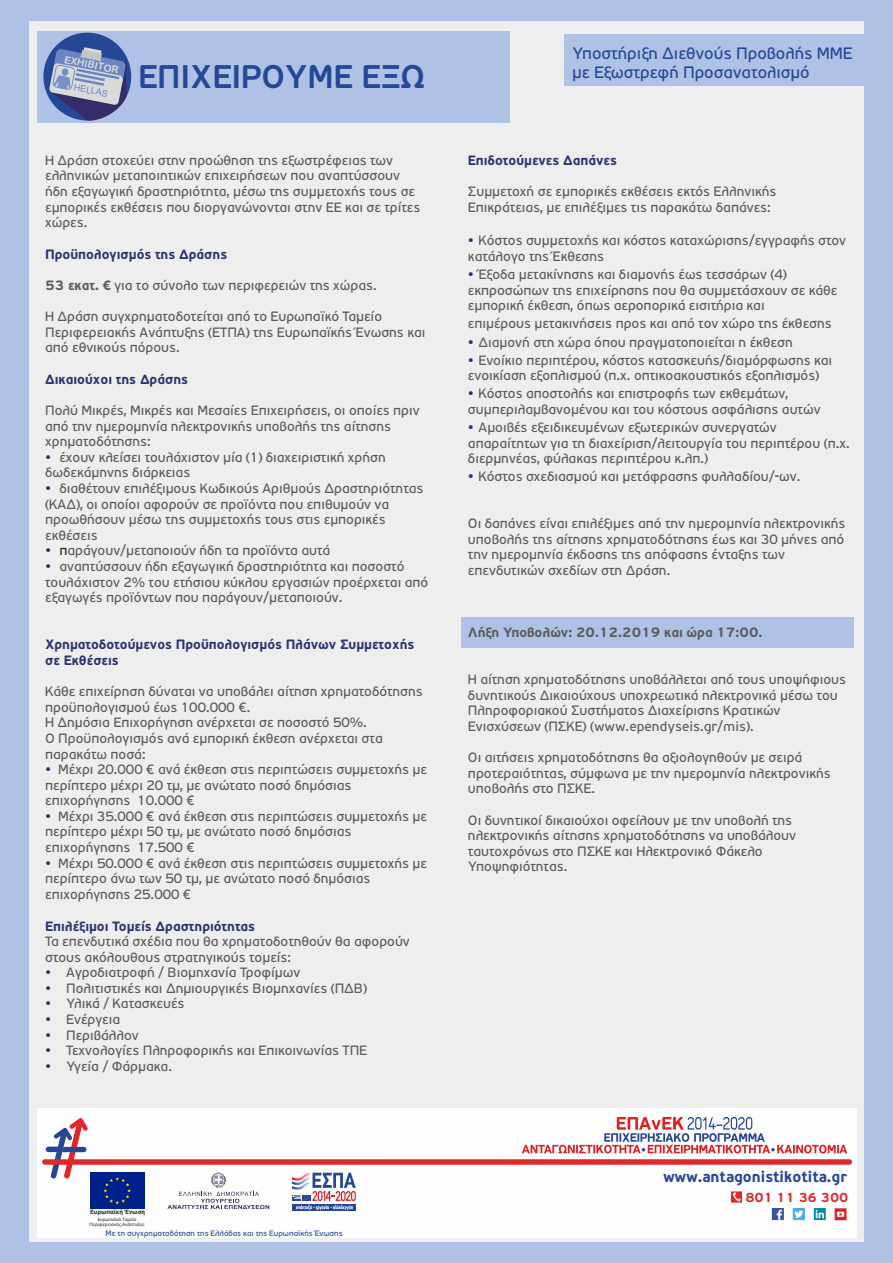
<style>
.page{position:relative;width:893px;height:1263px;background:#fff}
.page>*{position:absolute;margin:0;border:0;box-sizing:border-box;transform-origin:0 0}
.t1{font:500 32.7px "PF Traffic";color:#254896}
.t2{font:16.5px/19px "PF Traffic";color:#254896}
.t3{font:700 15.45px "PF Traffic";color:#254896}
.t4{font:13.5px/15.6px "PF Traffic";color:#5b5b5b}
.t5{font:700 13.5px/15.8px "PF Traffic";color:#2c346f}
.t6{font:700 13.5px "PF Traffic";color:#5b5b5b}
.t7{font:700 13.05px "PF Traffic";color:#e0272a}
.t8{font:10.05px "Arial Rounded MT Bold";color:#d9dada}
.t9{font:8.85px "Arial";color:#6a85c2}
.t10{font:7.8px "PF Traffic";color:#254896}
.t11{font:700 6.15px "Ubuntu";color:#2b2a29}
.t12{font:4.65px/5.1px "Ubuntu";color:#2b2a29;text-align:center}
.s1{font-weight:700}
.s2{color:#2c346f}
.s3{color:#2b2a29}
</style>
<div class="page">
<div style="left:0;top:0;width:892px;height:1263px;background:#afc1e4"></div>
<div style="left:29px;top:21px;width:835px;height:1221px;background:#eee"></div>
<div style="left:462px;top:617px;width:392px;height:31px;background:#afc1e4"></div>
<div style="left:564px;top:34px;width:318px;height:52px;background:#afc1e4"></div>
<div style="left:37px;top:31px;width:473px;height:92px;background:#afc1e4"></div>
<div style="left:43px;top:33px;width:88px;height:87px;background:#254896;border-radius:50%"></div>
<svg style="left:49px;top:47px;width:78px;height:74px"></svg>
<div style="left:37px;top:1108px;width:819px;height:130px;background:#fefefe"></div>
<svg style="left:617px;top:1117px;width:135px;height:1px"></svg>
<div style="left:292px;top:1204px;width:64px;height:7px;background:#264796"></div>
<svg style="left:292px;top:1178px;width:64px;height:32px"></svg>
<div style="left:90px;top:1172px;width:54px;height:37px;background:#00208c"></div>
<svg style="left:103px;top:1178px;width:28px;height:26px"></svg>
<svg style="left:772px;top:1208px;width:12px;height:12px"></svg>
<svg style="left:793px;top:1208px;width:12px;height:12px"></svg>
<svg style="left:814px;top:1208px;width:12px;height:12px"></svg>
<svg style="left:731px;top:1191px;width:11px;height:11px"></svg>
<svg style="left:42px;top:1118px;width:810px;height:60px"></svg>
<svg style="left:46px;top:1128px;width:40px;height:50px"></svg>
<svg style="left:835px;top:1208px;width:11px;height:12px"></svg>
<svg style="left:167px;top:1172px;width:102px;height:37px"></svg>
<p class="t8" style="left:65px;top:56px;width:57px;rotate:11deg">EXHIBITOR</p>
<p class="t9" style="left:75px;top:84px;width:36px;rotate:11deg">HELLAS</p>
<h1 class="t1" style="left:138px;top:64px;width:289px">ΕΠΙΧΕΙΡΟΥΜΕ ΕΞΩ</h1>
<p class="t4" style="left:45px;top:154px;width:377px">Η Δράση στοχεύει στην προώθηση της εξωστρέφειας των ελληνικών µεταποιητικών επιχειρήσεων που αναπτύσσουν ήδη εξαγωγική δραστηριότητα, µέσω της συµµετοχής τους σε εµπορικές εκθέσεις που διοργανώνονται στην ΕΕ και σε τρίτες χώρες.</p>
<p class="t5" style="left:45px;top:247px;width:184px">Προϋπολογισµός της Δράσης</p>
<p class="t4" style="left:45px;top:279px;width:333px"><span class="s1">53 εκατ. €</span> για το σύνολο των περιφερειών της χώρας.</p>
<p class="t4" style="left:45px;top:310px;width:382px">Η Δράση συγχρηµατοδοτείται από το Ευρωπαϊκό Ταµείο<br>Περιφερειακής Ανάπτυξης (ΕΤΠΑ) της Ευρωπαϊκής Ένωσης και από εθνικούς πόρους.</p>
<p class="t5" style="left:45px;top:373px;width:144px">Δικαιούχοι της Δράσης</p>
<p class="t4" style="left:45px;top:404px;width:376px">Πολύ Μικρές, Μικρές και Μεσαίες Επιχειρήσεις, οι οποίες πριν από την ηµεροµηνία ηλεκτρονικής υποβολής της αίτησης χρηµατοδότησης:</p>
<p class="t4" style="left:45px;top:451px;width:342px"><span class="s2">•</span> έχουν κλείσει τουλάχιστον µία (1) διαχειριστική χρήση δωδεκάµηνης διάρκειας</p>
<p class="t4" style="left:45px;top:482px;width:380px"><span class="s2">•</span> διαθέτουν επιλέξιµους Κωδικούς Αριθµούς Δραστηριότητας (ΚΑΔ), οι οποίοι αφορούν σε προϊόντα που επιθυµούν να προωθήσουν µέσω της συµµετοχής τους στις εµπορικές εκθέσεις</p>
<p class="t4" style="left:45px;top:544px;width:287px"><span class="s2">•</span> <span class="s3">π</span>αράγουν/µεταποιούν ήδη τα προϊόντα αυτά</p>
<p class="t4" style="left:45px;top:560px;width:385px"><span class="s2">•</span> αναπτύσσουν ήδη εξαγωγική δραστηριότητα και ποσοστό τουλάχιστον 2% του ετήσιου κύκλου εργασιών προέρχεται από εξαγωγές προϊόντων που παράγουν/µεταποιούν.</p>
<p class="t5" style="left:45px;top:638px;width:371px">Χρηµατοδοτούµενος Προϋπολογισµός Πλάνων Συµµετοχής σε Εκθέσεις</p>
<p class="t4" style="left:45px;top:685px;width:379px">Κάθε επιχείρηση δύναται να υποβάλει αίτηση χρηµατοδότησης προϋπολογισµού έως 100.000 €.<br>Η Δηµόσια Επιχορήγηση ανέρχεται σε ποσοστό 50%.<br>Ο Προϋπολογισµός ανά εµπορική έκθεση ανέρχεται στα παρακάτω ποσά:</p>
<p class="t4" style="left:45px;top:763px;width:383px"><span class="s2">•</span> Μέχρι 20.000 € ανά έκθεση στις περιπτώσεις συµµετοχής µε περίπτερο µέχρι 20 τµ, µε ανώτατο ποσό δηµόσιας επιχορήγησης 10.000 €</p>
<p class="t4" style="left:45px;top:810px;width:383px"><span class="s2">•</span> Μέχρι 35.000 € ανά έκθεση στις περιπτώσεις συµµετοχής µε περίπτερο µέχρι 50 τµ, µε ανώτατο ποσό δηµόσιας επιχορήγησης 17.500 €</p>
<p class="t4" style="left:45px;top:856px;width:383px"><span class="s2">•</span> Μέχρι 50.000 € ανά έκθεση στις περιπτώσεις συµµετοχής µε περίπτερο άνω των 50 τµ, µε ανώτατο ποσό δηµόσιας επιχορήγησης 25.000 €</p>
<p class="t5" style="left:45px;top:919px;width:212px">Επιλέξιµοι Τοµείς Δραστηριότητας</p>
<p class="t4" style="left:45px;top:935px;width:366px">Τα επενδυτικά σχέδια που θα χρηµατοδοτηθούν θα αφορούν στους ακόλουθους στρατηγικούς τοµείς:</p>
<p class="t4" style="left:45px;top:966px;width:257px"><span class="s2">•</span> Αγροδιατροφή / Βιοµηχανία Τροφίµων</p>
<p class="t4" style="left:45px;top:982px;width:323px"><span class="s2">•</span> Πολιτιστικές και Δηµιουργικές Βιοµηχανίες (ΠΔΒ)</p>
<p class="t4" style="left:45px;top:997px;width:141px"><span class="s2">•</span> Υλικά / Κατασκευές</p>
<p class="t4" style="left:45px;top:1013px;width:76px"><span class="s2">•</span> Ενέργεια</p>
<p class="t4" style="left:45px;top:1028px;width:95px"><span class="s2">•</span> Περιβάλλον</p>
<p class="t4" style="left:45px;top:1044px;width:324px"><span class="s2">•</span> Τεχνολογίες Πληροφορικής και Επικοινωνίας ΤΠΕ</p>
<p class="t4" style="left:45px;top:1060px;width:128px"><span class="s2">•</span> Υγεία / Φάρµακα.</p>
<p class="t11" style="left:90px;top:1209px;width:57px">Ευρωπαϊκή Ένωση</p>
<p class="t12" style="left:90px;top:1217px;width:56px">Ευρωπαϊκό Ταμείο<br>Περιφερειακής Ανάπτυξης</p>
<p class="t10" style="left:106px;top:1230px;width:239px">Με τη συγχρηµατοδότηση της Ελλάδας και της Ευρωπαϊκής Ένωσης</p>
<p class="t2" style="left:572px;top:45px;width:282px">Υποστήριξη Διεθνούς Προβολής ΜΜΕ µε Εξωστρεφή Προσανατολισµό</p>
<p class="t5" style="left:468px;top:154px;width:151px">Επιδοτούµενες Δαπάνες</p>
<p class="t4" style="left:468px;top:185px;width:310px">Συµµετοχή σε εµπορικές εκθέσεις εκτός Ελληνικής<br>Επικράτειας, µε επιλέξιµες τις παρακάτω δαπάνες:</p>
<p class="t4" style="left:468px;top:234px;width:380px"><span class="s2">•</span> Κόστος συµµετοχής και κόστος καταχώρισης/εγγραφής στον κατάλογο της Έκθεσης</p>
<p class="t4" style="left:468px;top:268px;width:371px"><span class="s2">•</span> Έξοδα µετακίνησης και διαµονής έως τεσσάρων (4) εκπροσώπων της επιχείρησης που θα συµµετάσχουν σε κάθε εµπορική έκθεση, όπως αεροπορικά εισιτήρια και</p>
<p class="t4" style="left:468px;top:317px;width:365px">επιµέρους µετακινήσεις προς και από τον χώρο της έκθεσης</p>
<p class="t4" style="left:468px;top:335px;width:326px"><span class="s2">•</span> Διαµονή στη χώρα όπου πραγµατοποιείται η έκθεση</p>
<p class="t4" style="left:468px;top:353px;width:366px"><span class="s2">•</span> Ενοίκιο περιπτέρου, κόστος κατασκευής/διαµόρφωσης και ενοικίαση εξοπλισµού (π.χ. οπτικοακουστικός εξοπλισµός)</p>
<p class="t4" style="left:468px;top:387px;width:354px"><span class="s2">•</span> Κόστος αποστολής και επιστροφής των εκθεµάτων, συµπεριλαµβανοµένου και του κόστους ασφάλισης αυτών</p>
<p class="t4" style="left:468px;top:421px;width:383px"><span class="s2">•</span> Αµοιβές εξειδικευµένων εξωτερικών συνεργατών απαραίτητων για τη διαχείριση/λειτουργία του περιπτέρου (π.χ. διερµηνέας, φύλακας περιπτέρου κ.λπ.)</p>
<p class="t4" style="left:468px;top:470px;width:334px"><span class="s2">•</span> Κόστος σχεδιασµού και µετάφρασης φυλλαδίου/-ων.</p>
<p class="t4" style="left:468px;top:517px;width:379px">Οι δαπάνες είναι επιλέξιµες από την ηµεροµηνία ηλεκτρονικής υποβολής της αίτησης χρηµατοδότησης έως και 30 µήνες από την ηµεροµηνία έκδοσης της απόφασης ένταξης των επενδυτικών σχεδίων στη Δράση.</p>
<p class="t6" style="left:468px;top:627px;width:296px">Λήξη Υποβολών: 20.12.2019 και ώρα 17:00.</p>
<p class="t4" style="left:468px;top:673px;width:379px">Η αίτηση χρηµατοδότησης υποβάλλεται από τους υποψήφιους δυνητικούς Δικαιούχους υποχρεωτικά ηλεκτρονικά µέσω του Πληροφοριακού Συστήµατος Διαχείρισης Κρατικών Ενισχύσεων (ΠΣΚΕ) (www.ependyseis.gr/mis).</p>
<p class="t4" style="left:468px;top:751px;width:364px">Οι αιτήσεις χρηµατοδότησης θα αξιολογηθούν µε σειρά προτεραιότητας, σύµφωνα µε την ηµεροµηνία ηλεκτρονικής υποβολής στο ΠΣΚΕ.</p>
<p class="t4" style="left:468px;top:813px;width:330px">Οι δυνητικοί δικαιούχοι οφείλουν µε την υποβολή της ηλεκτρονικής αίτησης χρηµατοδότησης να υποβάλουν ταυτοχρόνως στο ΠΣΚΕ και Ηλεκτρονικό Φάκελο Υποψηφιότητας.</p>
<p class="t3" style="left:663px;top:1171px;width:186px">www.antagonistikotita.gr</p>
<p class="t7" style="left:745px;top:1192px;width:105px">801 11 36 300</p>
</div>
